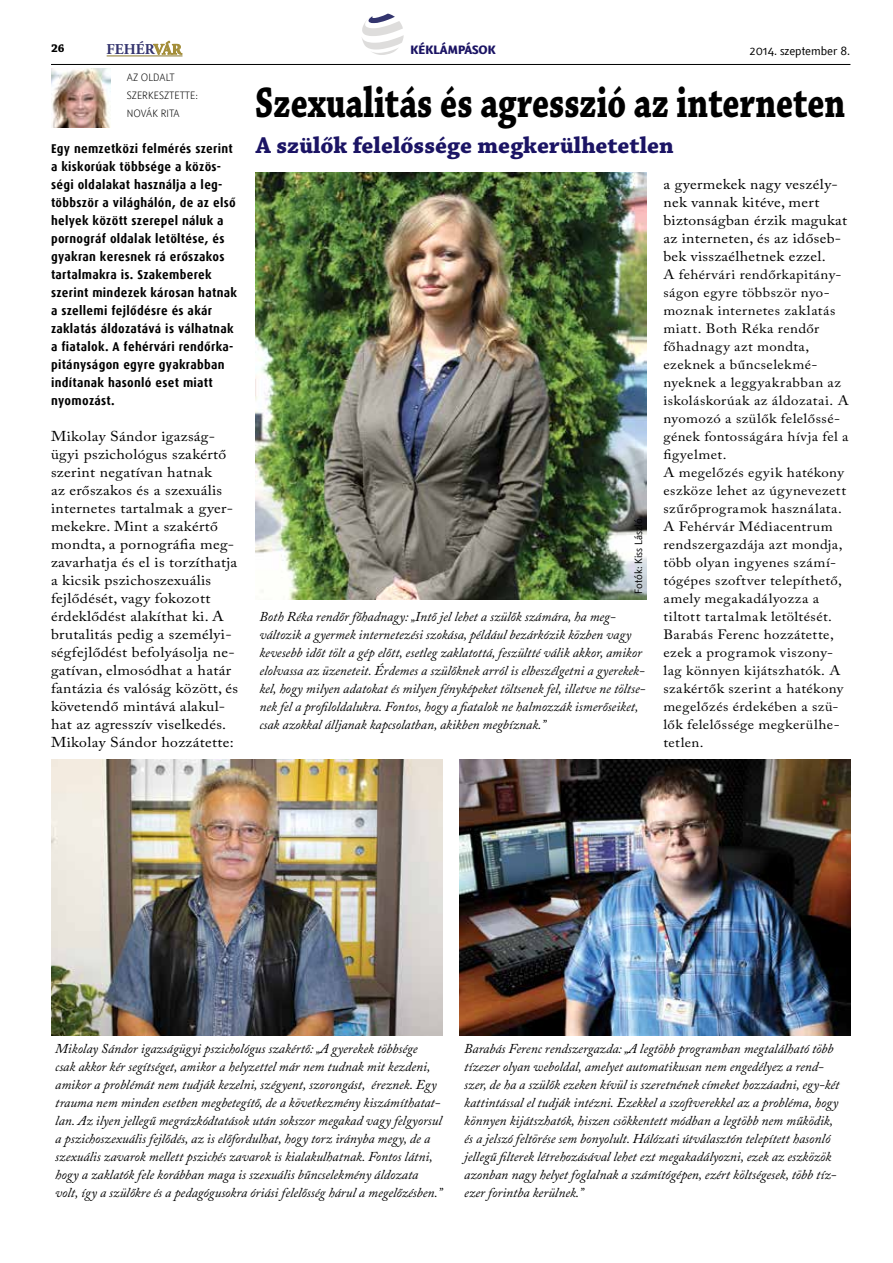
<style>
.page{position:relative;width:893px;height:1263px;background:#fff}
.page>*{position:absolute;margin:0;border:0;box-sizing:border-box;transform-origin:0 0}
.t1{font:700 45px "Chaparral Pro";color:#000;scale:.76 1}
.t2{font:700 24px "Chaparral Pro";color:#1b1464}
.t3{font:700 15px "Adobe Garamond Pro";color:#34346e}
.t4{font:14.25px/18px "Adobe Caslon Pro";letter-spacing:.02em;color:#000;scale:1.1 1}
.t5{font:italic 13.5px/18px "Adobe Caslon Pro";color:#000}
.t6{font:13.5px/18px "Adobe Caslon Pro";letter-spacing:.03em;color:#000;scale:1.1 1}
.t7{font:700 12.75px/18px "Dax CE Condensed";letter-spacing:.02em;color:#000;scale:1.1 1}
.t8{font:12px "Textra LT";color:#000}
.t9{font:800 12px "Textra LT";color:#1b1464}
.t10{font:700 12px "Chaparral Pro";color:#000}
.t11{font:300 10.5px/18px "Textra LT";color:#000}
.t12{font:10.5px "Textra LT";color:#000}
.s1{color:#a38d38}
</style>
<div class="page">
<hr style="left:51px;top:64px;width:799px;height:1px;background:#000">
<svg style="left:153px;top:41px;width:29px;height:14px"></svg>
<hr style="left:107px;top:56px;width:75px;height:1px;background:#87762c">
<svg style="left:362px;top:14px;width:42px;height:41px"></svg>
<img style="left:51px;top:68px;width:60px;height:60px">
<img style="left:51px;top:760px;width:391px;height:276px">
<img style="left:255px;top:173px;width:391px;height:427px">
<img style="left:459px;top:760px;width:391px;height:276px">
<p class="t10" style="left:51px;top:41px;width:15px">26</p>
<p class="t3" style="left:107px;top:41px;width:77px">FEHÉR<span class="s1">VÁR</span></p>
<p class="t8" style="left:750px;top:43px;width:102px">2014. szeptember 8.</p>
<p class="t9" style="left:410px;top:42px;width:87px">KÉKLÁMPÁSOK</p>
<p class="t11" style="left:127px;top:68px;width:73px">AZ OLDALT<br>SZERKESZTETTE:<br>NOVÁK RITA</p>
<p class="t7" style="left:51px;top:140px;width:171px">Egy nemzetközi felmérés szerint a kiskorúak többsége a közös&shy;ségi oldalakat használja a leg&shy;többször a világhálón, de az első helyek között szerepel náluk a pornográf oldalak letöltése, és gyakran keresnek rá erőszakos tartalmakra is. Szakemberek szerint mindezek károsan hatnak a szellemi fejlődésre és akár zaklatás áldozatává is válhatnak a fiatalok. A fehérvári rendőrka&shy;pitányságon egyre gyakrabban indítanak hasonló eset miatt nyomozást.</p>
<p class="t4" style="left:51px;top:427px;width:172px">Mikolay Sándor igazság&shy;ügyi pszichológus szakértő szerint negatívan hatnak<br>az erőszakos és a szexuális internetes tartalmak a gyer&shy;mekekre. Mint a szakértő mondta, a pornográfia meg&shy;zavarhatja és el is torzíthatja a kicsik pszichoszexuális fejlődését, vagy fokozott érdeklődést alakíthat ki. A brutalitás pedig a személyi&shy;ségfejlődést befolyásolja ne&shy;gatívan, elmosódhat a határ fantázia és valóság között, és követendő mintává alakul&shy;hat az agresszív viselkedés.<br>Mikolay Sándor hozzátette:</p>
<h1 class="t1" style="left:255px;top:76px;width:778px">Szexualitás és agresszió az interneten</h1>
<h2 class="t2" style="left:256px;top:131px;width:419px">A szülők felelőssége megkerülhetetlen</h2>
<p class="t12" style="left:632px;top:594px;width:77px;rotate:-90deg">Fotók: Kiss László</p>
<p class="t5" style="left:259px;top:607px;width:387px">Both Réka rendőr főhadnagy: „Intő jel lehet a szülők számára, ha meg&shy;változik a gyermek internetezési szokása, például bezárkózik közben vagy kevesebb időt tölt a gép előtt, esetleg zaklatottá, feszültté válik akkor, amikor elolvassa az üzeneteit. Érdemes a szülőknek arról is elbeszélgetni a gyerekek&shy;kel, hogy milyen adatokat és milyen fényképeket töltsenek fel, illetve ne töltse&shy;nek fel a profiloldalukra. Fontos, hogy a fiatalok ne halmozzák ismerőseiket, csak azokkal álljanak kapcsolatban, akikben megbíznak.”</p>
<p class="t4" style="left:663px;top:175px;width:169px">a gyermekek nagy veszély&shy;nek vannak kitéve, mert biztonságban érzik magukat az interneten, és az időseb&shy;bek visszaélhetnek ezzel.</p>
<p class="t6" style="left:663px;top:265px;width:170px">A fehérvári rendőrkapitány&shy;ságon egyre többször nyo&shy;moznak internetes zaklatás miatt. Both Réka rendőr főhadnagy azt mondta, ezeknek a bűncselekmé&shy;nyeknek a leggyakrabban az iskoláskorúak az áldozatai. A nyomozó a szülők felelőssé&shy;gének fontosságára hívja fel a figyelmet.<br>A megelőzés egyik hatékony eszköze lehet az úgynevezett szűrőprogramok használata.<br>A Fehérvár Médiacentrum rendszergazdája azt mondja, több olyan ingyenes számí&shy;tógépes szoftver telepíthető, amely megakadályozza a tiltott tartalmak letöltését.<br>Barabás Ferenc hozzátette, ezek a programok viszony&shy;lag könnyen kijátszhatók. A szakértők szerint a hatékony megelőzés érdekében a szü&shy;lők felelőssége megkerülhe&shy;tetlen.</p>
<p class="t5" style="left:55px;top:1039px;width:389px">Mikolay Sándor igazságügyi pszichológus szakértő: „A gyerekek többsége<br>csak akkor kér segítséget, amikor a helyzettel már nem tudnak mit kezdeni, amikor a problémát nem tudják kezelni, szégyent, szorongást, éreznek. Egy trauma nem minden esetben megbetegítő, de a következmény kiszámíthatat&shy;lan. Az ilyen jellegű megrázkódtatások után sokszor megakad vagy felgyorsul a pszichoszexuális fejlődés, az is előfordulhat, hogy torz irányba megy, de a szexuális zavarok mellett pszichés zavarok is kialakulhatnak. Fontos látni, hogy a zaklatók fele korábban maga is szexuális bűncselekmény áldozata volt, így a szülőkre és a pedagógusokra óriási felelősség hárul a megelőzésben.”</p>
<p class="t5" style="left:464px;top:1039px;width:377px">Barabás Ferenc rendszergazda: „A legtöbb programban megtalálható több tízezer olyan weboldal, amelyet automatikusan nem engedélyez a rend&shy;szer, de ha a szülők ezeken kívül is szeretnének címeket hozzáadni, egy-két kattintással el tudják intézni. Ezekkel a szoftverekkel az a probléma, hogy könnyen kijátszhatók, hiszen csökkentett módban a legtöbb nem működik, és a jelszó feltörése sem bonyolult. Hálózati útválasztón telepített hasonló jellegű filterek létrehozásával lehet ezt megakadályozni, ezek az eszközök azonban nagy helyet foglalnak a számítógépen, ezért költségesek, több tíz&shy;ezer forintba kerülnek.”</p>
</div>
